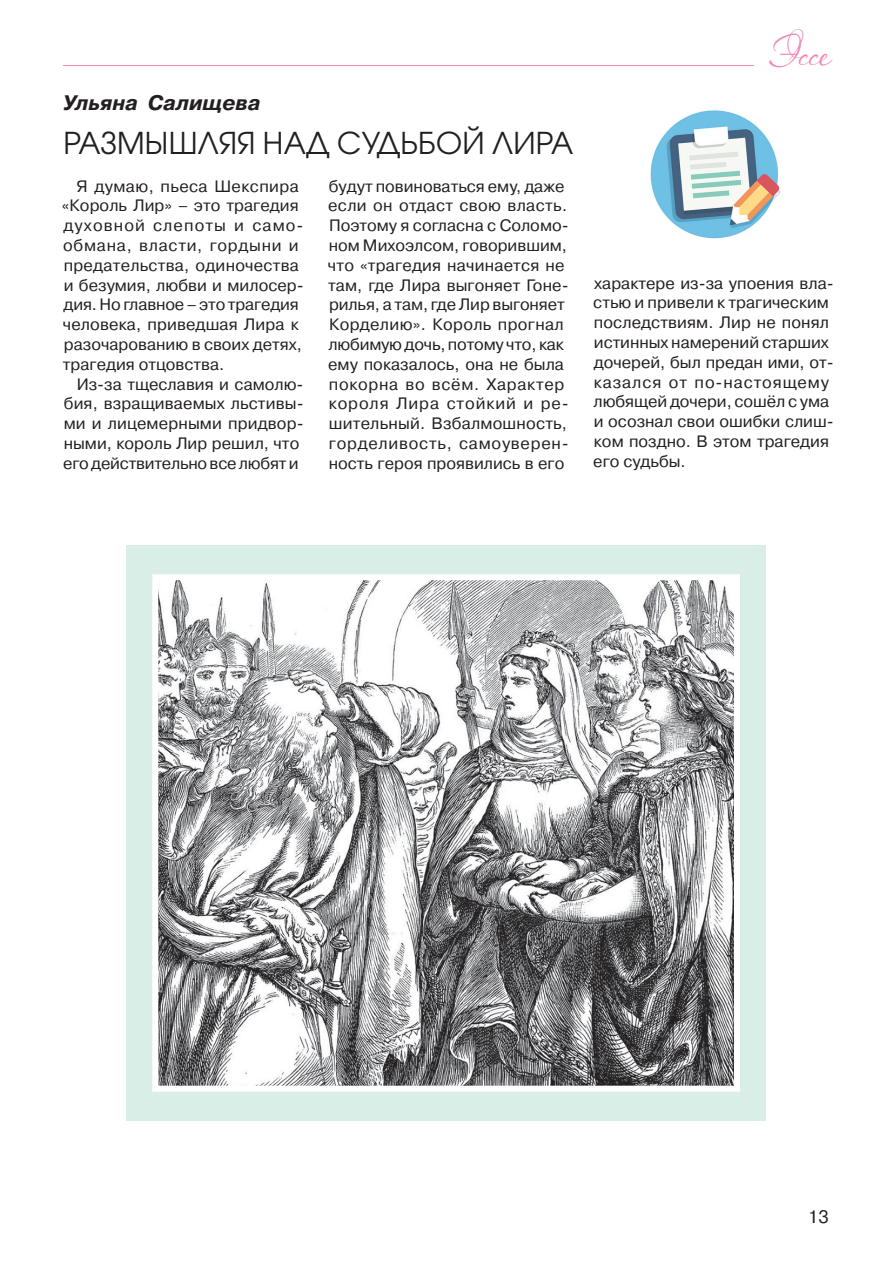
<style>
.page{position:relative;width:893px;height:1263px;background:#fff}
.page>*{position:absolute;margin:0;border:0;box-sizing:border-box;transform-origin:0 0}
.t1{font:36px "Aquarelle";color:#f287b6}
.t2{font:30px "Avant Garde Gothic C";letter-spacing:.01em;color:#231f20}
.t3{font:italic 700 21px "Pragmatica C";color:#231f20}
.t4{font:18px "Pragmatica C";color:#231f20}
.t5{font:16.5px/19.8px "Pragmatica C";color:#231f20}
</style>
<div class="page">
<div style="left:126px;top:545px;width:639px;height:575px;background:#d9eee7"></div>
<hr style="left:64px;top:65px;width:690px;height:1px;background:#f287b6">
<svg style="left:152px;top:574px;width:588px;height:518px;background:#aaabac"></svg>
<img style="left:650px;top:110px;width:131px;height:129px">
<p class="t3" style="left:63px;top:91px;width:199px">Ульяна Салищева</p>
<h2 class="t2" style="left:63px;top:132px;width:511px">РАЗМЫШЛЯЯ НАД СУДЬБОЙ ЛИРА</h2>
<p class="t5" style="left:62px;top:177px;width:243px;text-indent:15px">Я думаю, пьеса Шекспира «Король Лир» – это трагедия духовной слепоты и само&shy;обмана, власти, гордыни и предательства, одиночества и безумия, любви и милосер&shy;дия. Но главное – это трагедия человека, приведшая Лира к разочарованию в своих детях, трагедия отцовства.</p>
<p class="t5" style="left:63px;top:375px;width:242px;text-indent:14px">Из-за тщеславия и самолю&shy;бия, взращиваемых льстивы&shy;ми и лицемерными придвор&shy;ными, король Лир решил, что его действительно все любят и</p>
<p class="t5" style="left:328px;top:177px;width:242px">будут повиноваться ему, даже если он отдаст свою власть.<br>Поэтому я согласна с Соломо&shy;ном Михоэлсом, говорившим, что «трагедия начинается не там, где Лира выгоняет Гоне&shy;рилья, а там, где Лир выгоняет<br>Корделию». Король прогнал любимую дочь, потому что, как ему показалось, она не была покорна во всём. Характер короля Лира стойкий и ре&shy;шительный. Взбалмошность, горделивость, самоуверен&shy;ность героя проявились в его</p>
<h1 class="t1" style="left:764px;top:31px;width:69px">Эссе</h1>
<p class="t5" style="left:593px;top:274px;width:242px">характере из-за упоения вла&shy;стью и привели к трагическим последствиям. Лир не понял истинных намерений старших дочерей, был предан ими, от&shy;казался от по-настоящему любящей дочери, сошёл с ума и осознал свои ошибки слиш&shy;ком поздно. В этом трагедия его судьбы.</p>
<p class="t4" style="left:808px;top:1210px;width:22px">13</p>
</div>
